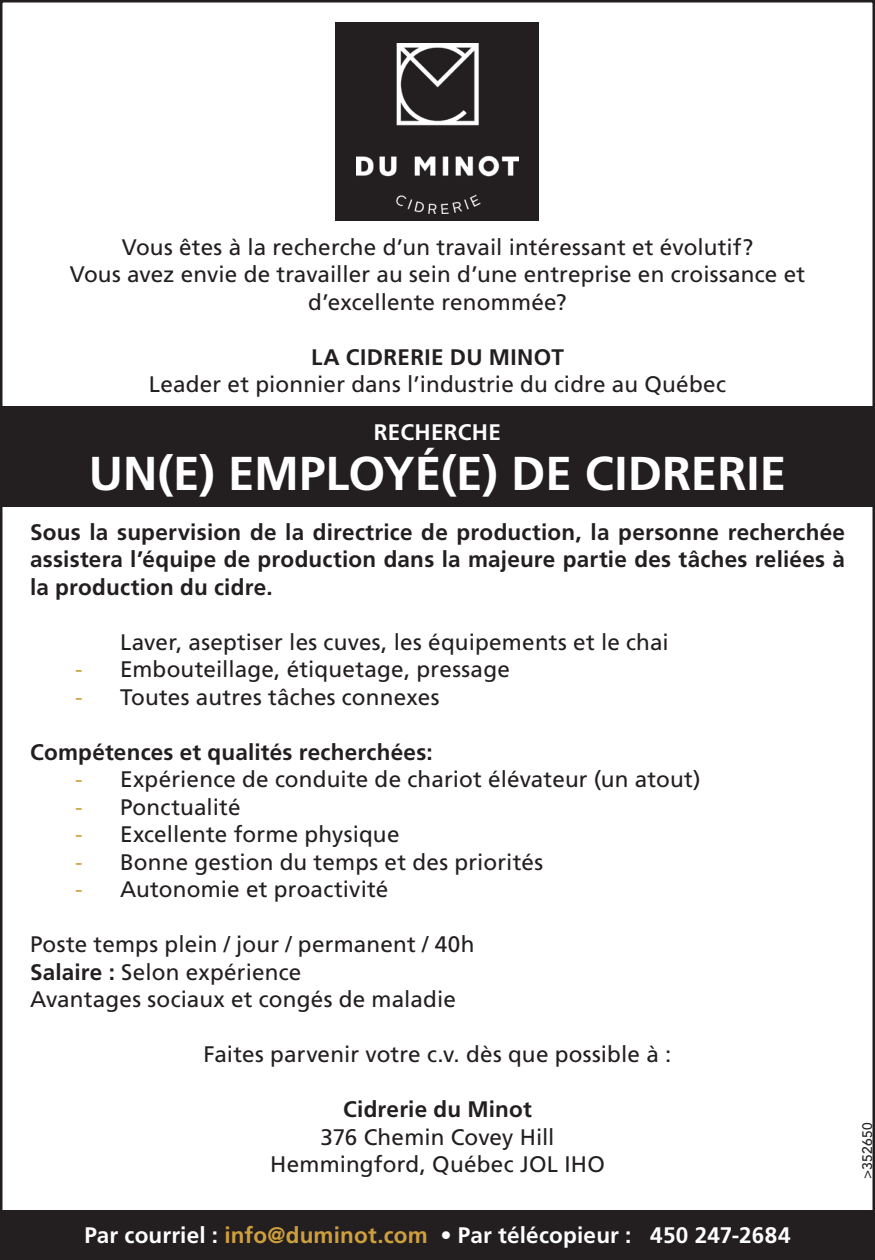
<style>
.page{position:relative;width:875px;height:1260px;background:#fff}
.page>*{position:absolute;margin:0;border:0;box-sizing:border-box;transform-origin:0 0}
.t1{font:700 47.5px "Frutiger LT Std";color:#fff}
.t2{font:22.5px/27.5px "Frutiger LT Std";letter-spacing:.005em;color:#231f20;text-align:center}
.t3{font:700 22.5px/27.5px "Frutiger LT Std";letter-spacing:.01em;color:#231f20;text-align:justify}
.t4{font:700 22.5px "Frutiger LT Std";letter-spacing:.01em;color:#fff}
.t5{font:500 13.75px "Avenir LT Std";letter-spacing:.025em;color:#231f20}
.s1{color:#cf9f3d}
.s2{font-weight:700}
</style>
<div class="page">
<div style="left:0;top:407px;width:875px;height:101px;background:#231f20"></div>
<div style="left:0;top:1210px;width:875px;height:50px;background:#231f20"></div>
<div style="left:336px;top:22px;width:203px;height:199px;background:#231f20"></div>
<img style="left:356px;top:43px;width:162px;height:170px">
<p class="t2" style="left:70px;top:234px;width:737px">Vous êtes à la recherche d’un travail intéressant et évolutif?<br>Vous avez envie de travailler au sein d’une entreprise en croissance et d’excellente renommée?</p>
<p class="t3" style="left:311px;top:344px;width:254px">LA CIDRERIE DU MINOT</p>
<p class="t2" style="left:149px;top:371px;width:579px">Leader et pionnier dans l’industrie du cidre au Québec</p>
<p class="t4" style="left:374px;top:419px;width:129px">RECHERCHE</p>
<h1 class="t1" style="left:89px;top:446px;width:699px">UN(E) EMPLOYÉ(E) DE CIDRERIE</h1>
<p class="t3" style="left:30px;top:519px;width:817px">Sous la supervision de la directrice de production, la personne recherchée assistera l’équipe de production dans la majeure partie des tâches reliées à la production du cidre.</p>
<p class="t2" style="left:120px;top:629px;width:550px">Laver, aseptiser les cuves, les équipements et le chai</p>
<p class="t2" style="left:75px;top:656px;width:436px"><span class="s1">-</span> Embouteillage, étiquetage, pressage</p>
<p class="t2" style="left:75px;top:683px;width:366px"><span class="s1">-</span> Toutes autres tâches connexes</p>
<p class="t3" style="left:30px;top:738px;width:404px">Compétences et qualités recherchées:</p>
<p class="t2" style="left:75px;top:766px;width:627px"><span class="s1">-</span> Expérience de conduite de chariot élévateur (un atout)</p>
<p class="t2" style="left:75px;top:793px;width:167px"><span class="s1">-</span> Ponctualité</p>
<p class="t2" style="left:75px;top:821px;width:326px"><span class="s1">-</span> Excellente forme physique</p>
<p class="t2" style="left:75px;top:848px;width:470px"><span class="s1">-</span> Bonne gestion du temps et des priorités</p>
<p class="t2" style="left:75px;top:876px;width:315px"><span class="s1">-</span> Autonomie et proactivité</p>
<p class="t2" style="left:30px;top:931px;width:446px;text-align:left">Poste temps plein / jour / permanent / 40h<br><span class="s2">Salaire :</span> Selon expérience<br>Avantages sociaux et congés de maladie</p>
<p class="t2" style="left:204px;top:1041px;width:469px">Faites parvenir votre c.v. dès que possible à :</p>
<p class="t3" style="left:343px;top:1096px;width:190px">Cidrerie du Minot</p>
<p class="t2" style="left:270px;top:1123px;width:336px">376 Chemin Covey Hill<br>Hemmingford, Québec JOL IHO</p>
<p class="t5" style="left:859px;top:1179px;width:58px;rotate:-90deg">&gt;352650</p>
<p class="t4" style="left:84px;top:1222px;width:708px">Par courriel : <span class="s1">info@duminot.com</span> • Par télécopieur : 450 247-2684</p>
</div>
